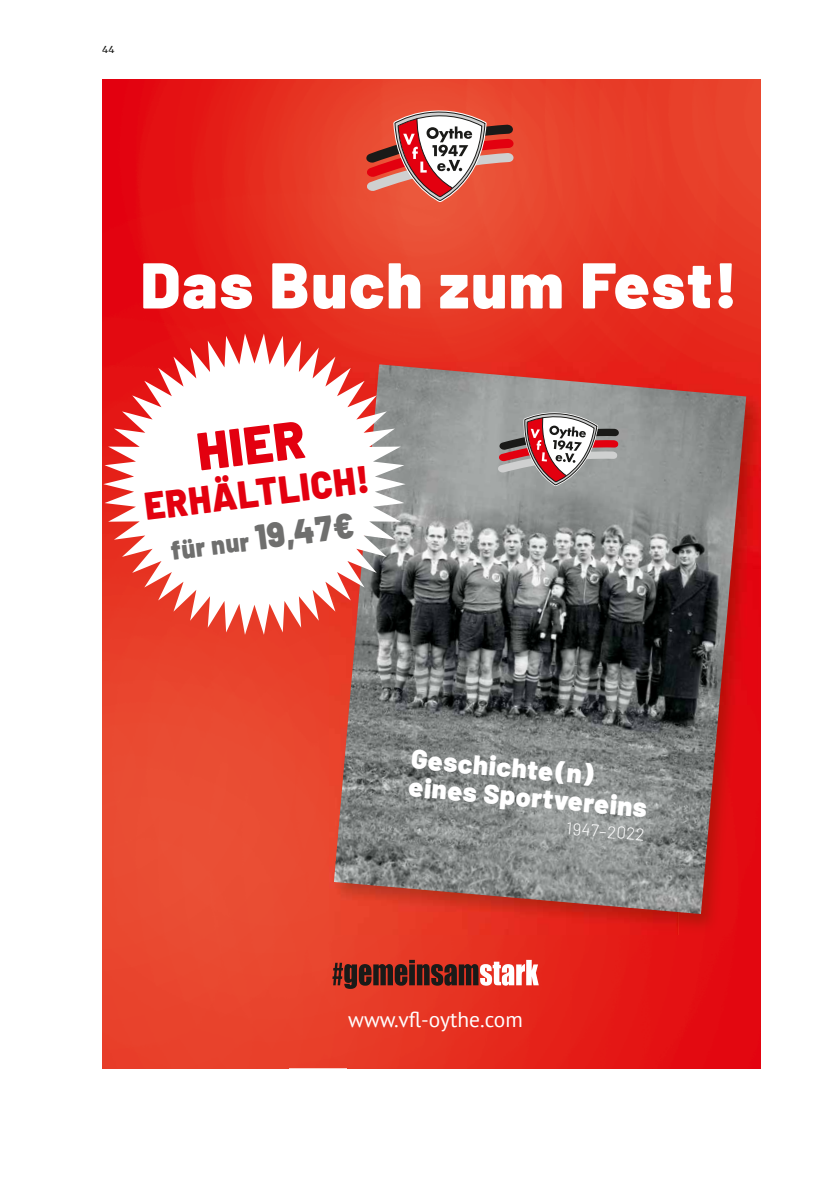
<style>
.page{position:relative;width:840px;height:1191px;background:#fff}
.page>*{position:absolute;margin:0;border:0;box-sizing:border-box;transform-origin:0 0}
.t1{font:900 64.6px "Barlow";letter-spacing:.03em;color:#fff}
.t2{font:900 53px "Barlow";color:#e3000f;scale:.96 1}
.t3{font:900 38.8px "Barlow";color:#e3000f;scale:.92 1}
.t4{font:900 27px/28px "Barlow";color:#fff}
.t5{font:900 26.4px "Barlow";color:#6f6f6e;scale:.92 1}
.t6{font:21.4px "PT Sans";color:#fff}
.t7{font:300 17px "Barlow";color:#fff}
.t8{font:14px "Yrsa";color:#1a1a18}
.s1{font-size:35.6px}
</style>
<div class="page">
<img style="left:102px;top:79px;width:600px;height:140px">
<img style="left:702px;top:79px;width:58px;height:283px">
<img style="left:102px;top:219px;width:393px;height:147px">
<img style="left:495px;top:219px;width:208px;height:143px">
<img style="left:102px;top:366px;width:186px;height:702px">
<img style="left:288px;top:635px;width:41px;height:230px">
<div style="left:288px;top:865px;width:59px;height:203px;background:#e8442d"></div>
<img style="left:347px;top:934px;width:413px;height:134px">
<img style="left:329px;top:362px;width:431px;height:572px">
<img style="left:334px;top:364px;width:411px;height:550px">
<svg style="left:497px;top:407px;width:121px;height:81px;background:#ab9293"></svg>
<svg style="left:365px;top:110px;width:148px;height:93px"></svg>
<svg style="left:332px;top:960px;width:206px;height:29px;background:#9b4a41"></svg>
<svg style="left:103px;top:333px;width:302px;height:302px"></svg>
<p class="t8" style="left:102px;top:40px;width:14px">44</p>
<h1 class="t1" style="left:141px;top:245px;width:598px">Das Buch zum Fest!</h1>
<h2 class="t2" style="left:193px;top:419px;width:114px;rotate:-7deg">HIER</h2>
<h3 class="t3" style="left:142px;top:482px;width:247px;rotate:-7deg">ERHÄLTLICH!</h3>
<p class="t5" style="left:169px;top:534px;width:202px;rotate:-7deg">für nur <span class="s1">19,47€</span></p>
<p class="t4" style="left:412px;top:745px;width:240px;rotate:5deg">Geschichte(n) eines Sportvereins</p>
<p class="t7" style="left:567px;top:817px;width:80px;rotate:5deg">1947–2022</p>
<p class="t6" style="left:348px;top:1005px;width:176px">www.vfl-oythe.com</p>
</div>
